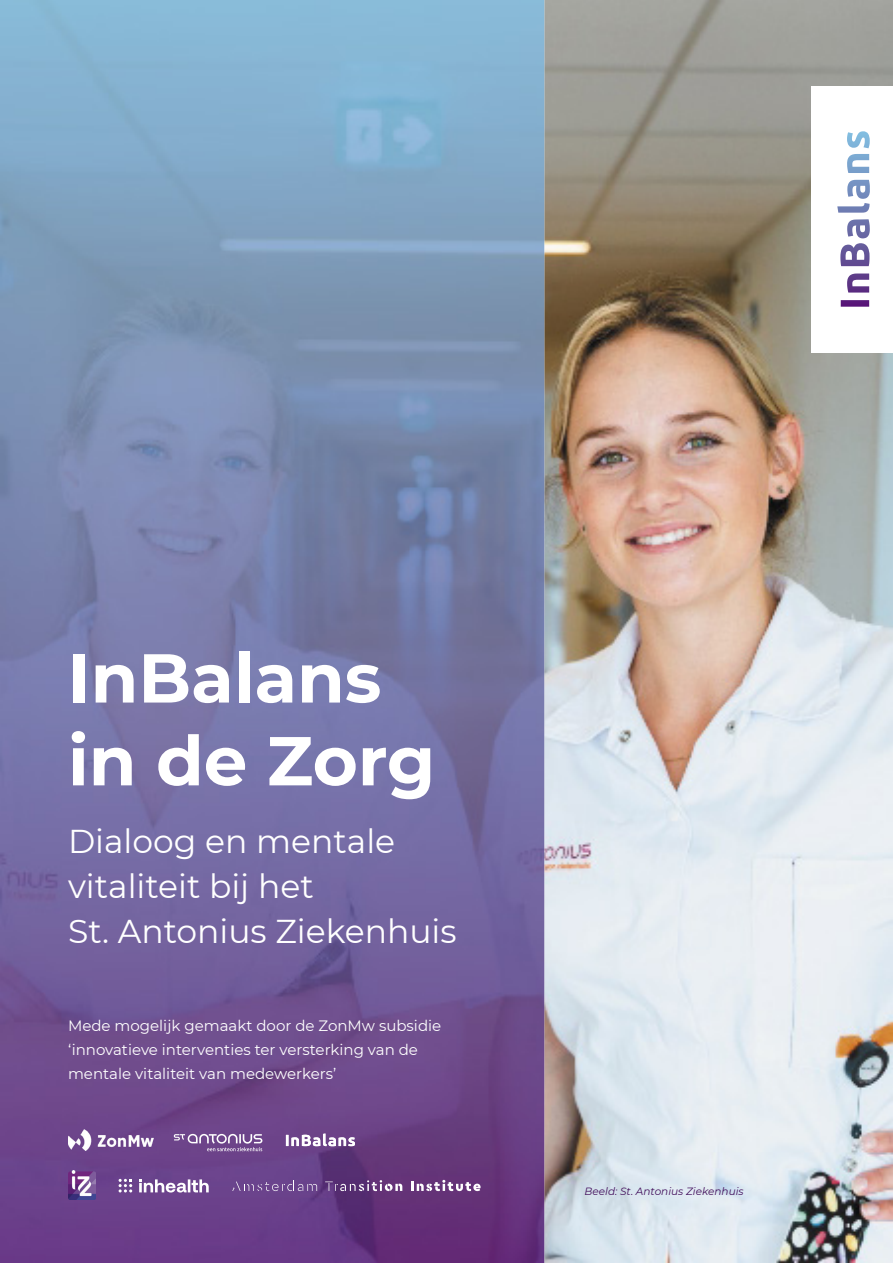
<style>
.page{position:relative;width:893px;height:1263px;background:#fff}
.page>*{position:absolute;margin:0;border:0;box-sizing:border-box;transform-origin:0 0}
.t1{font:700 69px/82.8px "Montserrat";color:#fff}
.t2{font:33px/45px "Montserrat";color:#fff}
.t3{font:15px/24px "Montserrat";color:#fff}
.t4{font:italic 10.5px "Montserrat";color:#420e5b}
</style>
<div class="page">
<img style="left:544px;top:0;width:349px;height:1263px">
<img style="left:0;top:0;width:544px;height:1263px">
<div style="left:812px;top:86px;width:81px;height:266px;background:#fff"></div>
<svg style="left:837px;top:131px;width:33px;height:106px"></svg>
<svg style="left:286px;top:1133px;width:69px;height:13px"></svg>
<svg style="left:174px;top:1134px;width:88px;height:17px"></svg>
<img style="left:68px;top:1130px;width:88px;height:20px">
<img style="left:68px;top:1170px;width:28px;height:29px">
<svg style="left:119px;top:1179px;width:13px;height:13px"></svg>
<svg style="left:139px;top:1179px;width:70px;height:13px"></svg>
<svg style="left:325px;top:1180px;width:77px;height:11px"></svg>
<svg style="left:411px;top:1180px;width:70px;height:11px"></svg>
<svg style="left:232px;top:1180px;width:85px;height:11px"></svg>
<h1 class="t1" style="left:68px;top:633px;width:369px">InBalans in de Zorg</h1>
<h2 class="t2" style="left:68px;top:817px;width:390px">Dialoog en mentale vitaliteit bij het<br>St. Antonius Ziekenhuis</h2>
<p class="t3" style="left:68px;top:1013px;width:375px">Mede mogelijk gemaakt door de ZonMw subsidie ‘innovatieve interventies ter versterking van de mentale vitaliteit van medewerkers’</p>
<p class="t4" style="left:585px;top:1184px;width:161px">Beeld: St. Antonius Ziekenhuis</p>
</div>
